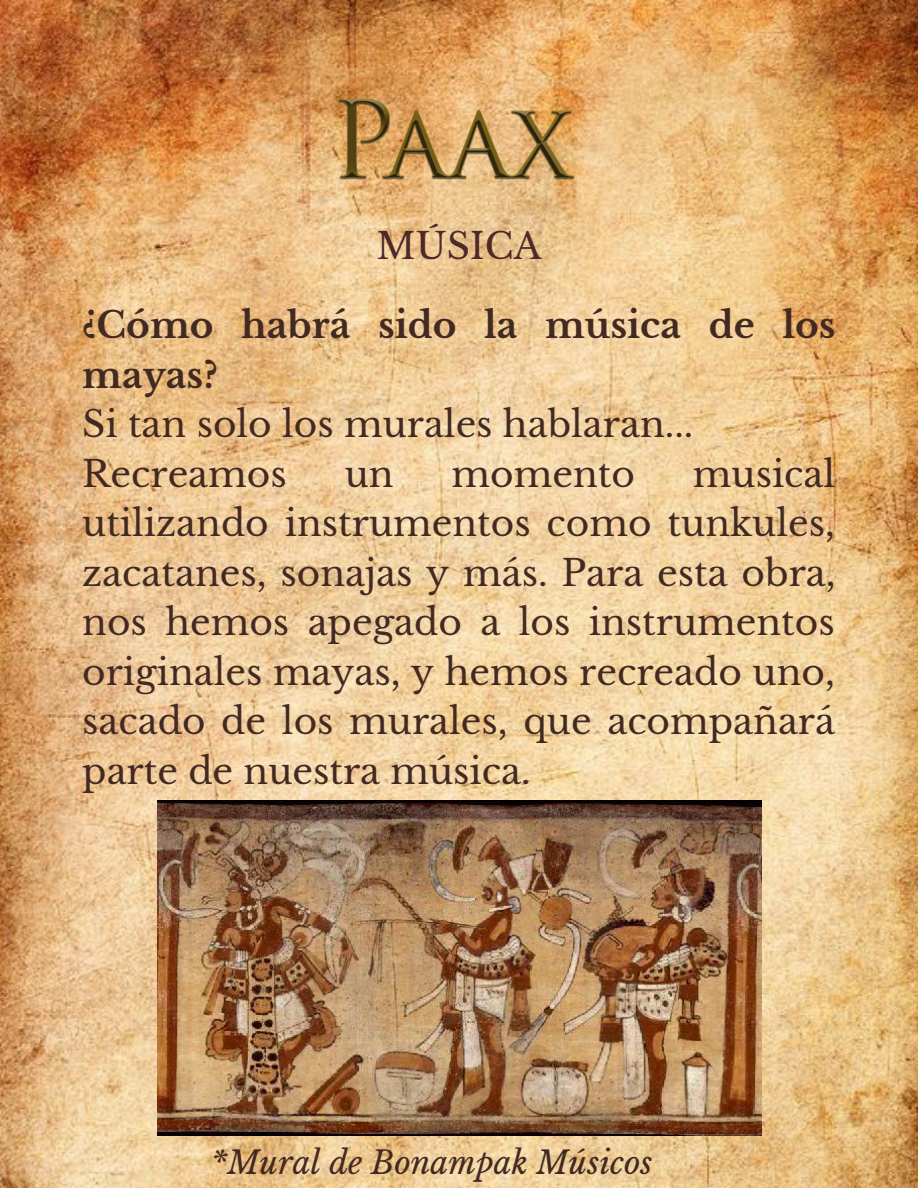
<style>
.page{position:relative;width:918px;height:1188px;background:#fff}
.page>*{position:absolute;margin:0;border:0;box-sizing:border-box;transform-origin:0 0}
.t1{font:36px/49.5px "Libre Baskerville";color:#422a23;text-align:justify}
.t2{font:700 36px/49.5px "Libre Baskerville";color:#422a23}
.t3{font:36px "Libre Baskerville";color:#4d2929}
.t4{font:italic 31.5px "Libre Baskerville";color:#422a23}
</style>
<div class="page">
<img style="left:0;top:0;width:918px;height:1188px">
<img style="left:106px;top:57px;width:689px;height:172px">
<img style="left:157px;top:800px;width:604px;height:336px">
<p class="t3" style="left:376px;top:224px;width:167px">MÚSICA</p>
<p class="t2" style="left:82px;top:301px;width:755px">¿Cómo habrá sido la música de los mayas?</p>
<p class="t1" style="left:82px;top:400px;width:613px">Si tan solo los murales hablaran...</p>
<p class="t1" style="left:82px;top:449px;width:206px">Recreamos</p>
<p class="t1" style="left:345px;top:449px;width:50px">un</p>
<p class="t1" style="left:452px;top:449px;width:185px">momento</p>
<p class="t1" style="left:82px;top:449px;width:755px;text-indent:611px">musical utilizando instrumentos como tunkules, zacatanes, sonajas y más. Para esta obra, nos hemos apegado a los instrumentos originales mayas, y hemos recreado uno, sacado de los murales, que acompañará parte de nuestra música.</p>
<p class="t4" style="left:211px;top:1143px;width:443px">*Mural de Bonampak Músicos</p>
</div>
